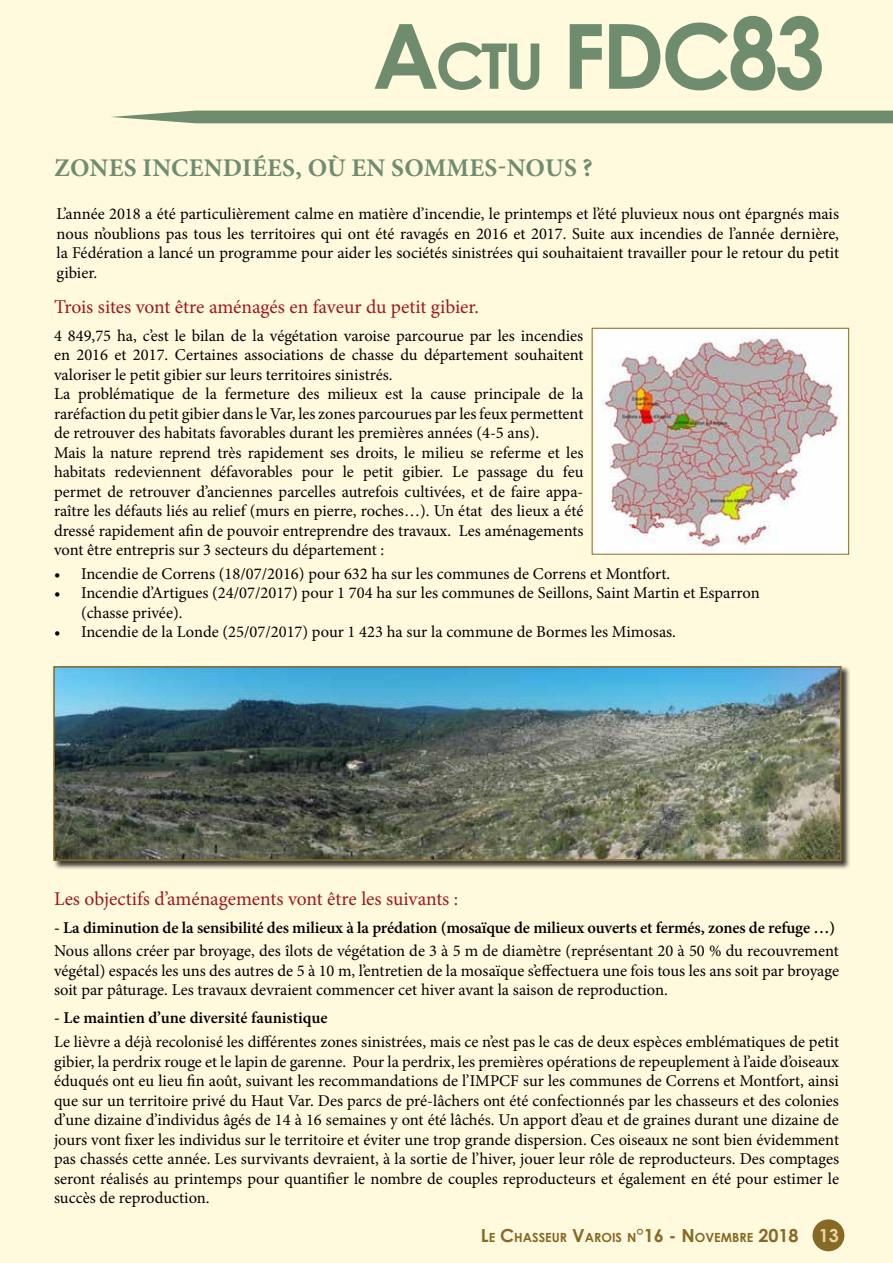
<style>
.page{position:relative;width:893px;height:1263px;background:#fff9de}
.page>*{position:absolute;margin:0;border:0;box-sizing:border-box;transform-origin:0 0}
.t1{font:700 90px "Century Gothic";color:#6f8d6e}
.t2{font:700 25.5px "Minion Pro";letter-spacing:.01em;color:#6f8d6e}
.t3{font:19.5px "Minion Pro";color:#9d191e}
.t4{font:16.5px/19.5px "Minion Pro";color:#000;text-align:justify}
.t5{font:600 16.5px "Minion Pro";letter-spacing:-.005em;color:#000}
.t6{font:700 12.6px "Century Gothic";color:#876926}
.s1{font-size:63px}
.s2{font-size:99px}
.s3{font-size:18px}
.s4{font-size:18px;color:#eed5a0}
</style>
<div class="page">
<div style="left:812px;top:1219px;width:32px;height:32px;background:#876926;border-radius:50%"></div>
<div style="left:111px;top:111px;width:782px;height:12px;background:#6f8d6e"></div>
<div style="left:53px;top:666px;width:797px;height:204px;background:#000;opacity:.75"></div>
<img style="left:56px;top:669px;width:783px;height:189px">
<div style="left:53px;top:666px;width:789px;height:195px;border:2px solid #876926"></div>
<img style="left:594px;top:330px;width:253px;height:222px">
<div style="left:592px;top:328px;width:257px;height:226px;border:1px solid #876926"></div>
<h1 class="t1" style="left:372px;top:-12px;width:454px">A<span class="s1">CTU</span> FDC<span class="s2">83</span></h1>
<h2 class="t2" style="left:54px;top:149px;width:540px">ZONES INCENDIÉES, OÙ EN SOMMES-NOUS ?</h2>
<p class="t4" style="left:57px;top:204px;width:784px">L’année 2018 a été particulièrement calme en matière d’incendie, le printemps et l’été pluvieux nous ont épargnés mais nous n’oublions pas tous les territoires qui ont été ravagés en 2016 et 2017. Suite aux incendies de l’année dernière, la Fédération a lancé un programme pour aider les sociétés sinistrées qui souhaitaient travailler pour le retour du petit gibier.</p>
<p class="t3" style="left:54px;top:293px;width:426px">Trois sites vont être aménagés en faveur du petit gibier.</p>
<p class="t4" style="left:54px;top:326px;width:531px;text-align:left">4 849,75 ha, c’est le bilan de la végétation varoise parcourue par les incendies en 2016 et 2017. Certaines associations de chasse du département souhaitent valoriser le petit gibier sur leurs territoires sinistrés.<br>La problématique de la fermeture des milieux est la cause principale de la raréfaction du petit gibier dans le Var, les zones parcourues par les feux permettent de retrouver des habitats favorables durant les premières années (4-5 ans).<br>Mais la nature reprend très rapidement ses droits, le milieu se referme et les habitats redeviennent défavorables pour le petit gibier. Le passage du feu permet de retrouver d’anciennes parcelles autrefois cultivées, et de faire appa&shy;raître les défauts liés au relief (murs en pierre, roches…). Un état des lieux a été dressé rapidement afin de pouvoir entreprendre des travaux. Les aménagements vont être entrepris sur 3 secteurs du département :</p>
<p class="t4" style="left:54px;top:564px;width:618px">• Incendie de Correns (18/07/2016) pour 632 ha sur les communes de Correns et Montfort.</p>
<p class="t4" style="left:81px;top:583px;width:680px;text-indent:-27px">• Incendie d’Artigues (24/07/2017) pour 1 704 ha sur les communes de Seillons, Saint Martin et Esparron (chasse privée).</p>
<p class="t4" style="left:54px;top:622px;width:623px">• Incendie de la Londe (25/07/2017) pour 1 423 ha sur la commune de Bormes les Mimosas.</p>
<p class="t3" style="left:54px;top:885px;width:406px">Les objectifs d’aménagements vont être les suivants :</p>
<p class="t5" style="left:54px;top:916px;width:783px">- La diminution de la sensibilité des milieux à la prédation (mosaïque de milieux ouverts et fermés, zones de refuge …)</p>
<p class="t4" style="left:54px;top:941px;width:786px">Nous allons créer par broyage, des îlots de végétation de 3 à 5 m de diamètre (représentant 20 à 50 % du recouvrement végétal) espacés les uns des autres de 5 à 10 m, l’entretien de la mosaïque s’effectuera une fois tous les ans soit par broyage soit par pâturage. Les travaux devraient commencer cet hiver avant la saison de reproduction.</p>
<p class="t5" style="left:54px;top:1007px;width:275px">- Le maintien d’une diversité faunistique</p>
<p class="t4" style="left:54px;top:1032px;width:787px">Le lièvre a déjà recolonisé les différentes zones sinistrées, mais ce n’est pas le cas de deux espèces emblématiques de petit gibier, la perdrix rouge et le lapin de garenne. Pour la perdrix, les premières opérations de repeuplement à l’aide d’oiseaux éduqués ont eu lieu fin août, suivant les recommandations de l’IMPCF sur les communes de Correns et Montfort, ainsi que sur un territoire privé du Haut Var. Des parcs de pré-lâchers ont été confectionnés par les chasseurs et des colonies d’une dizaine d’individus âgés de 14 à 16 semaines y ont été lâchés. Un apport d’eau et de graines durant une dizaine de jours vont fixer les individus sur le territoire et éviter une trop grande dispersion. Ces oiseaux ne sont bien évidemment pas chassés cette année. Les survivants devraient, à la sortie de l’hiver, jouer leur rôle de reproducteurs. Des comptages seront réalisés au printemps pour quantifier le nombre de couples reproducteurs et également en été pour estimer le succès de reproduction.</p>
<p class="t6" style="left:481px;top:1228px;width:360px"><span class="s3">L</span>E <span class="s3">C</span>HASSEUR <span class="s3">V</span>AROIS N<span class="s3">°16 - N</span>OVEMBRE <span class="s3">2018</span> <span class="s4">13</span></p>
</div>
